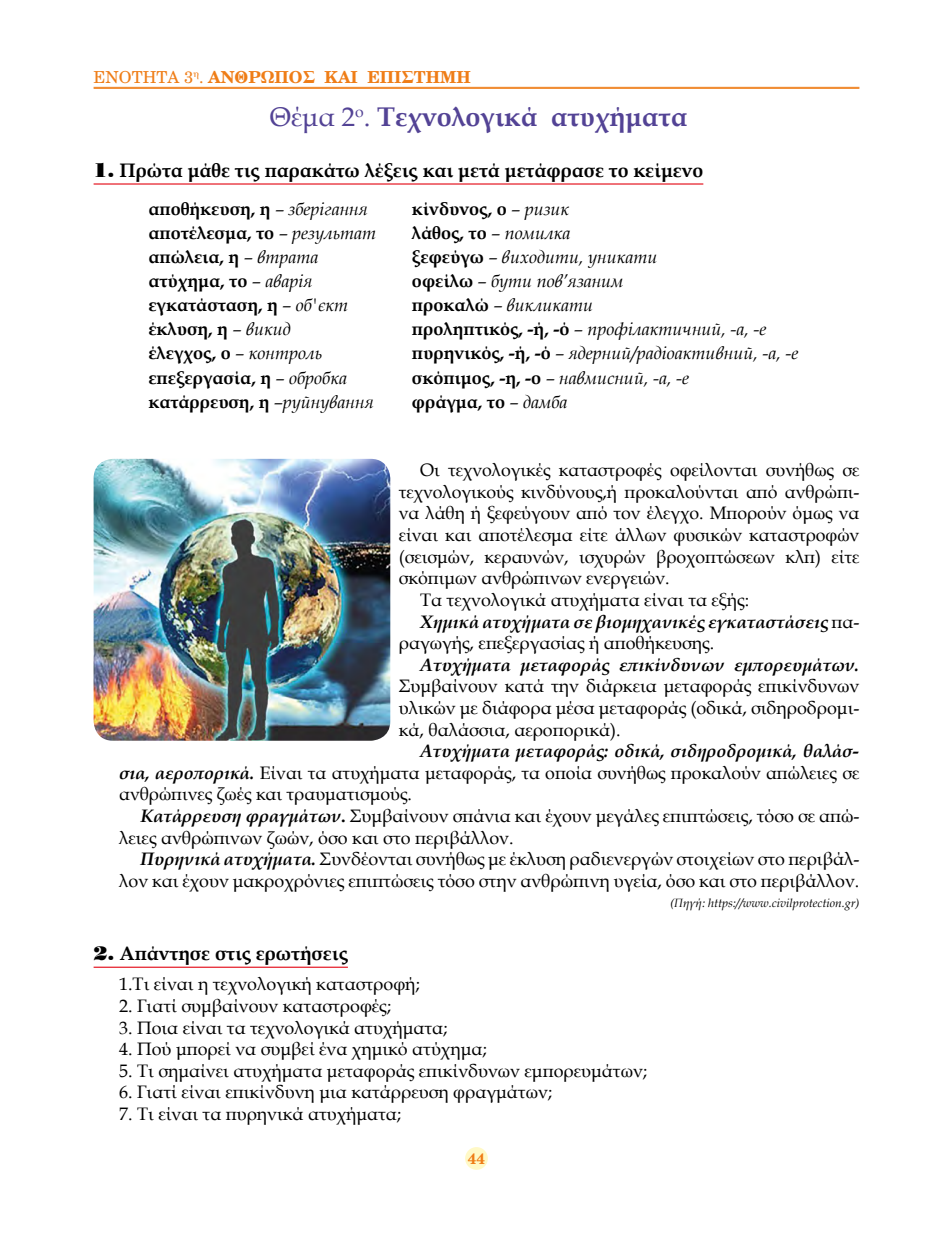
<style>
.page{position:relative;width:936px;height:1234px;background:#fff}
.page>*{position:absolute;margin:0;border:0;box-sizing:border-box;transform-origin:0 0}
.t1{font:700 27px "Book Antiqua";color:#534395}
.t2{font:700 19.5px "Book Antiqua";color:#000}
.t3{font:18px/21.6px "Book Antiqua";color:#000;text-align:justify}
.t4{font:italic 18px/24px "Book Antiqua";color:#000}
.t5{font:700 18px/24px "Book Antiqua";color:#000}
.t6{font:italic 700 18px "Book Antiqua";color:#000}
.t7{font:700 16.5px "Te X Gyre Schola";color:#ef7d17}
.t8{font:700 15px "Te X Gyre Schola";color:#ef7d17}
.t9{font:italic 12px "Book Antiqua";color:#000}
.s1{font-weight:400}
.s2{font-family:"Standard Poster C";font-weight:400}
.s3{font-weight:400;font-style:italic}
.s4{font-weight:700;font-style:normal}
.s5{font-weight:400;font-style:normal}
.s6{font-weight:700;font-style:italic}
.s7{font-weight:700}
</style>
<div class="page">
<hr style="left:94px;top:87px;width:765px;height:1px;background:#ef7d17">
<hr style="left:94px;top:88px;width:765px;height:1px;background:#ef7d17">
<div style="left:465px;top:1146px;width:23px;height:23px;background:#fff9c7;border-radius:50%"></div>
<hr style="left:94px;top:183px;width:609px;height:1px;background:#e30613">
<hr style="left:94px;top:966px;width:254px;height:1px;background:#e30613">
<img style="left:94px;top:459px;width:296px;height:281px">
<p class="t7" style="left:94px;top:64px;width:378px"><span class="s1">ΕΝΟΤΗΤΑ 3</span><sup>η</sup><span class="s1">.</span> ΑΝΘΡΩΠΟΣ ΚΑΙ ΕΠΙΣΤΗΜΗ</p>
<h1 class="t1" style="left:270px;top:98px;width:419px"><span class="s1">Θέμα 2</span><sup>ο</sup><span class="s1">.</span> Τεχνολογικά ατυχήματα</h1>
<p class="t2" style="left:94px;top:157px;width:611px"><span class="s2">1.</span> Πρώτα μάθε τις παρακάτω λέξεις και μετά μετάφρασε το κείμενο</p>
<p class="t5" style="left:148px;top:197px;width:229px">αποθήκευση, η <span class="s3">– зберігання </span>αποτέλεσμα, το <span class="s3">– результат </span>απώλεια, η <span class="s3">– втрата </span>ατύχημα, το <span class="s3">– аварія </span>εγκατάσταση, η <span class="s3">– об'єкт </span>έκλυση, η <span class="s3">– викид<br></span>έλεγχος, ο <span class="s3">– контроль </span>επεξεργασία, η <span class="s3">– обробка </span>κατάρρευση, η <span class="s3">–руйнування</span></p>
<p class="t4" style="left:412px;top:196px;width:388px"><span class="s4">κίνδυνος, ο</span> – ризик<br><span class="s4">λάθος, το</span> – помилка<br><span class="s4">ξεφεύγω</span> – виходити, уникати<br><span class="s4">οφείλω</span> – бути пов’язаним<br><span class="s4">προκαλώ</span> – викликати<br><span class="s4">προληπτικός, -ή, -ό</span> – профілактичний, -а, -е <span class="s4">πυρηνικός, -ή, -ό</span> – ядерний/радіоактивний, -а, -е <span class="s4">σκόπιμος, -η, -ο</span> – навмисний, -а, -е<br><span class="s4">φράγμα, το</span> – дамба</p>
<p class="t3" style="left:420px;top:459px;width:441px">Οι τεχνολογικές καταστροφές οφείλονται συνήθως σε</p>
<p class="t3" style="left:399px;top:480px;width:462px">τεχνολογικούς κινδύνους,ή προκαλούνται από ανθρώπι-</p>
<p class="t3" style="left:399px;top:502px;width:462px">να λάθη ή ξεφεύγουν από τον έλεγχο. Μπορούν όμως να</p>
<p class="t3" style="left:399px;top:523px;width:462px">είναι και αποτέλεσμα είτε άλλων φυσικών καταστροφών</p>
<p class="t3" style="left:399px;top:545px;width:462px">(σεισμών, κεραυνών, ισχυρών βροχοπτώσεων κλπ) είτε</p>
<p class="t3" style="left:399px;top:567px;width:272px">σκόπιμων ανθρώπινων ενεργειών.</p>
<p class="t3" style="left:420px;top:588px;width:330px">Τα τεχνολογικά ατυχήματα είναι τα εξής:</p>
<p class="t6" style="left:420px;top:608px;width:441px">Χημικά ατυχήματα σε βιομηχανικές εγκαταστάσεις <span class="s5">πα-</span></p>
<p class="t3" style="left:399px;top:631px;width:317px">ραγωγής, επεξεργασίας ή αποθήκευσης.</p>
<p class="t6" style="left:420px;top:652px;width:441px">Ατυχήματα μεταφοράς επικίνδυνων εμπορευμάτων.</p>
<p class="t3" style="left:399px;top:675px;width:462px">Συμβαίνουν κατά την διάρκεια μεταφοράς επικίνδυνων υλικών με διάφορα μέσα μεταφοράς (οδικά, σιδηροδρομι&shy;κά, θαλάσσια, αεροπορικά).</p>
<p class="t3" style="left:119px;top:739px;width:741px;text-indent:301px"><span class="s6">Ατυχήματα μεταφοράς: οδικά, σιδηροδρομικά, θαλάσ&shy;σια, αεροπορικά.</span> Είναι τα ατυχήματα μεταφοράς, τα οποία συνήθως προκαλούν απώλειες σε ανθρώπινες ζωές και τραυματισμούς.</p>
<p class="t3" style="left:119px;top:804px;width:741px;text-indent:21px"><span class="s6">Κατάρρευση φραγμάτων</span><span class="s7">.</span> Συμβαίνουν σπάνια και έχουν μεγάλες επιπτώσεις, τόσο σε απώ&shy;λειες ανθρώπινων ζωών, όσο και στο περιβάλλον.</p>
<p class="t3" style="left:119px;top:847px;width:741px;text-align:right"><span class="s6">Πυρηνικά ατυχήματα.</span> Συνδέονται συνήθως με έκλυση ραδιενεργών στοιχείων στο περιβάλ&shy;λον και έχουν μακροχρόνιες επιπτώσεις τόσο στην ανθρώπινη υγεία, όσο και στο περιβάλλον.</p>
<p class="t9" style="left:670px;top:894px;width:191px">(Πηγή: https://www.civilprotection.gr)</p>
<p class="t2" style="left:94px;top:940px;width:256px"><span class="s2">2.</span> Απάντησε στις ερωτήσεις</p>
<p class="t3" style="left:119px;top:972px;width:302px">1.Τι είναι η τεχνολογική καταστροφή;</p>
<p class="t3" style="left:119px;top:994px;width:274px">2. Γιατί συμβαίνουν καταστροφές;</p>
<p class="t3" style="left:119px;top:1016px;width:330px">3. Ποια είναι τα τεχνολογικά ατυχήματα;</p>
<p class="t3" style="left:119px;top:1037px;width:369px">4. Πού μπορεί να συμβεί ένα χημικό ατύχημα;</p>
<p class="t3" style="left:119px;top:1059px;width:529px">5. Τι σημαίνει ατυχήματα μεταφοράς επικίνδυνων εμπορευμάτων;</p>
<p class="t3" style="left:119px;top:1080px;width:434px">6. Γιατί είναι επικίνδυνη μια κατάρρευση φραγμάτων;</p>
<p class="t3" style="left:119px;top:1102px;width:284px">7. Τι είναι τα πυρηνικά ατυχήματα;</p>
<p class="t8" style="left:468px;top:1145px;width:19px">44</p>
</div>
